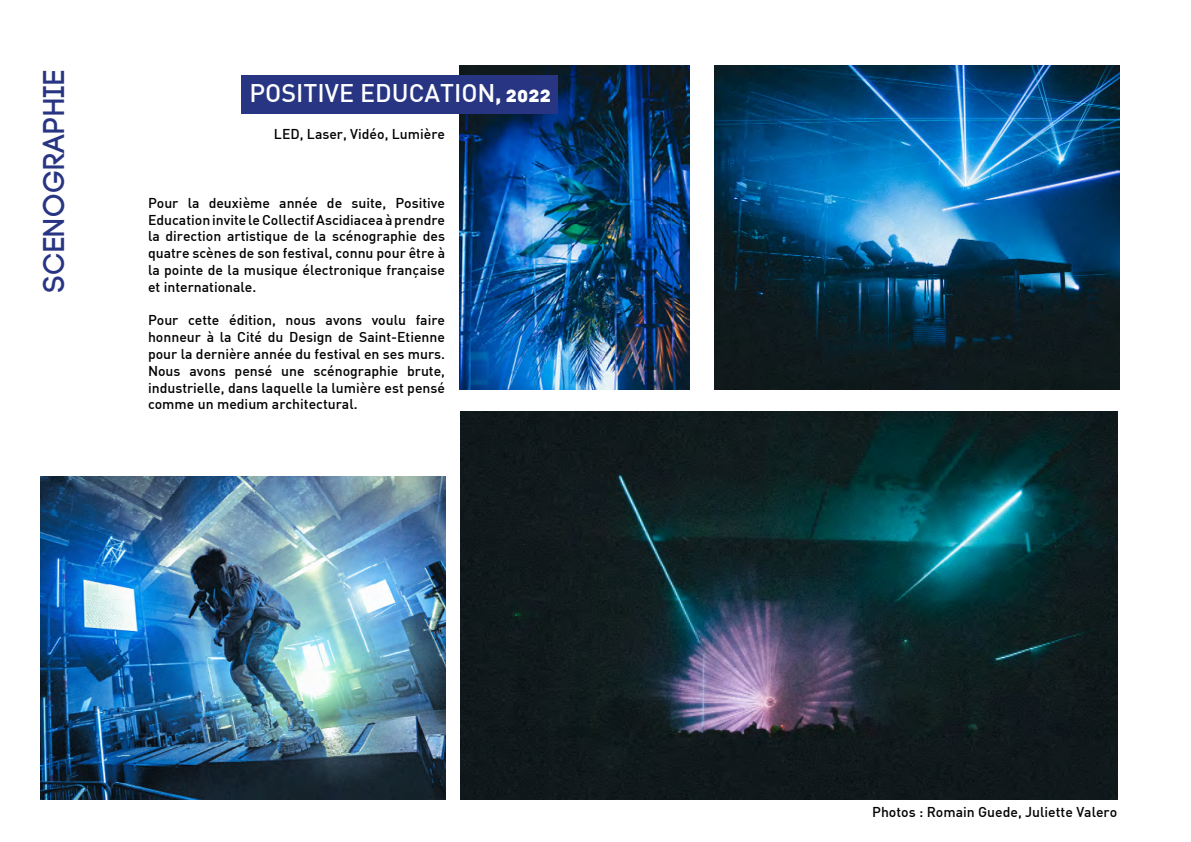
<style>
.page{position:relative;width:1191px;height:842px;background:#fff}
.page>*{position:absolute;margin:0;border:0;box-sizing:border-box;transform-origin:0 0}
.t1{font:700 30px "Code";letter-spacing:.05em;color:#283583}
.t2{font:500 25px "DIN";color:#fff}
.t3{font:500 14px/16.8px "DIN";color:#000;text-align:justify}
.s1{font-family:"DIN Black Alternate";font-weight:400;font-size:20px}
</style>
<div class="page">
<img style="left:460px;top:66px;width:230px;height:323px">
<img style="left:714px;top:66px;width:405px;height:323px">
<img style="left:40px;top:476px;width:405px;height:324px">
<div style="left:241px;top:75px;width:316px;height:39px;background:#283583"></div>
<img style="left:460px;top:411px;width:657px;height:389px">
<h1 class="t1" style="left:39px;top:292px;width:224px;rotate:-90deg">SCENOGRAPHIE</h1>
<h2 class="t2" style="left:249px;top:77px;width:303px">POSITIVE EDUCATION<span class="s1">, 2022</span></h2>
<p class="t3" style="left:274px;top:125px;width:173px">LED, Laser, Vidéo, Lumière</p>
<p class="t3" style="left:148px;top:194px;width:298px">Pour la deuxième année de suite, Positive Education invite le Collectif Ascidiacea à prendre la direction artistique de la scénographie des quatre scènes de son festival, connu pour être à la pointe de la musique électronique française et internationale.</p>
<p class="t3" style="left:148px;top:311px;width:299px">Pour cette édition, nous avons voulu faire honneur à la Cité du Design de Saint-Etienne pour la dernière année du festival en ses murs.<br>Nous avons pensé une scénographie brute, industrielle, dans laquelle la lumière est pensé comme un medium architectural.</p>
<p class="t3" style="left:872px;top:803px;width:246px">Photos : Romain Guede, Juliette Valero</p>
</div>
